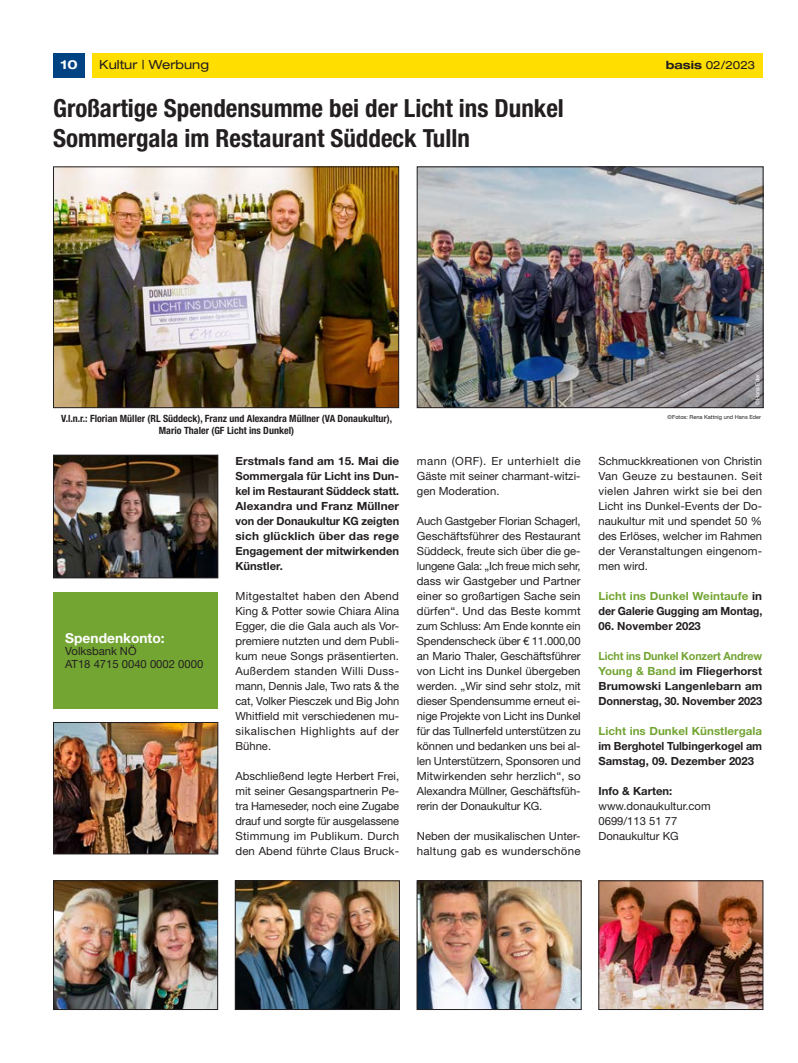
<style>
.page{position:relative;width:798px;height:1063px;background:#fff}
.page>*{position:absolute;margin:0;border:0;box-sizing:border-box;transform-origin:0 0}
.t1{font:700 condensed 25px/30px "Helvetica Neue LT Std";color:#231f20}
.t2{font:700 13.75px "Helvetica Neue LT Std";color:#fff}
.t3{font:expanded 12.5px "Helvetica Neue LT Std";color:#231f20}
.t4{font:700 expanded 12.5px "Helvetica Neue LT Std";color:#fff}
.t5{font:11.25px/15px "Helvetica Neue LT Std";color:#231f20;text-align:justify}
.t6{font:700 11.25px/15px "Helvetica Neue LT Std";color:#231f20}
.t7{font:700 11.25px/15px "Helvetica Neue LT Std";color:#231f20;text-align:justify;scale:1.04 1}
.t8{font:700 11.25px "Helvetica Neue LT Std";letter-spacing:.005em;color:#73a533}
.t9{font:expanded 11.25px "Helvetica Neue LT Std";color:#231f20}
.t10{font:700 condensed 10px/12px "Helvetica Neue LT Std";color:#231f20;text-align:center}
.t11{font:5.62px "Helvetica Neue LT Std";color:#231f20}
.t12{font:5.62px "Helvetica Neue LT Std";color:#fff}
.s1{font-weight:700}
.s2{color:#73a533}
</style>
<div class="page">
<div style="left:53px;top:53px;width:32px;height:25px;background:#004282"></div>
<div style="left:92px;top:53px;width:670px;height:25px;background:#ffde00"></div>
<img style="left:418px;top:169px;width:343px;height:237px">
<div style="left:416px;top:167px;width:347px;height:241px;border:1px solid #231f20"></div>
<img style="left:55px;top:169px;width:342px;height:237px">
<div style="left:53px;top:167px;width:346px;height:241px;border:1px solid #231f20"></div>
<img style="left:55px;top:724px;width:161px;height:128px">
<div style="left:53px;top:722px;width:165px;height:132px;border:1px solid #231f20"></div>
<img style="left:55px;top:457px;width:161px;height:119px">
<div style="left:53px;top:455px;width:165px;height:123px;border:1px solid #231f20"></div>
<img style="left:600px;top:883px;width:161px;height:125px">
<div style="left:598px;top:881px;width:165px;height:129px;border:1px solid #231f20"></div>
<img style="left:237px;top:883px;width:160px;height:125px">
<div style="left:235px;top:881px;width:164px;height:129px;border:1px solid #231f20"></div>
<img style="left:418px;top:883px;width:161px;height:125px">
<div style="left:416px;top:881px;width:165px;height:129px;border:1px solid #231f20"></div>
<img style="left:55px;top:883px;width:161px;height:125px">
<div style="left:53px;top:881px;width:165px;height:129px;border:1px solid #231f20"></div>
<div style="left:53px;top:592px;width:165px;height:117px;background:#73a533"></div>
<p class="t4" style="left:61px;top:57px;width:19px">10</p>
<p class="t3" style="left:99px;top:57px;width:111px">Kultur | Werbung</p>
<p class="t9" style="left:665px;top:58px;width:91px"><span class="s1">basis</span> 02/2023</p>
<h1 class="t1" style="left:53px;top:93px;width:512px">Großartige Spendensumme bei der Licht ins Dunkel<br>Sommergala im Restaurant Süddeck Tulln</h1>
<p class="t10" style="left:61px;top:412px;width:332px">V.l.n.r.: Florian Müller (RL Süddeck), Franz und Alexandra Müllner (VA Donaukultur),<br>Mario Thaler (GF Licht ins Dunkel)</p>
<p class="t2" style="left:65px;top:629px;width:101px">Spendenkonto:</p>
<p class="t5" style="left:65px;top:645px;width:139px;line-height:12.5px">Volksbank NÖ<br>AT18 4715 0040 0002 0000</p>
<p class="t7" style="left:235px;top:453px;width:159px">Erstmals fand am 15. Mai die Sommergala für Licht ins Dun&shy;kel im Restaurant Süddeck statt.<br>Alexandra und Franz Müllner von der Donaukultur KG zeigten sich glücklich über das rege Engagement der mitwirkenden Künstler.</p>
<p class="t5" style="left:235px;top:588px;width:165px">Mitgestaltet haben den Abend King &amp; Potter sowie Chiara Alina Egger, die die Gala auch als Vor&shy;premiere nutzten und dem Publi&shy;kum neue Songs präsentierten.<br>Außerdem standen Willi Duss&shy;mann, Dennis Jale, Two rats &amp; the cat, Volker Piesczek und Big John Whitfield mit verschiedenen mu&shy;sikalischen Highlights auf der Bühne.</p>
<p class="t5" style="left:235px;top:768px;width:165px">Abschließend legte Herbert Frei, mit seiner Gesangspartnerin Pe&shy;tra Hameseder, noch eine Zugabe drauf und sorgte für ausgelassene Stimmung im Publikum. Durch den Abend führte Claus Bruck-</p>
<p class="t5" style="left:416px;top:453px;width:165px">mann (ORF). Er unterhielt die Gäste mit seiner charmant-witzi&shy;gen Moderation.</p>
<p class="t5" style="left:416px;top:513px;width:165px">Auch Gastgeber Florian Schagerl, Geschäftsführer des Restaurant Süddeck, freute sich über die ge&shy;lungene Gala: „Ich freue mich sehr, dass wir Gastgeber und Partner einer so großartigen Sache sein dürfen“. Und das Beste kommt zum Schluss: Am Ende konnte ein Spendenscheck über € 11.000,00 an Mario Thaler, Geschäftsführer von Licht ins Dunkel übergeben werden. „Wir sind sehr stolz, mit dieser Spendensumme erneut ei&shy;nige Projekte von Licht ins Dunkel für das Tullnerfeld unterstützen zu können und bedanken uns bei al&shy;len Unterstützern, Sponsoren und Mitwirkenden sehr herzlich“, so Alexandra Müllner, Geschäftsfüh&shy;rerin der Donaukultur KG.</p>
<p class="t5" style="left:416px;top:828px;width:165px">Neben der musikalischen Unter&shy;haltung gab es wunderschöne</p>
<p class="t12" style="left:754px;top:405px;width:32px;rotate:-90deg">©Hans Eder</p>
<p class="t11" style="left:667px;top:413px;width:95px">©Fotos: Rena Kattnig und Hans Eder</p>
<p class="t5" style="left:598px;top:453px;width:165px">Schmuckkreationen von Christin Van Geuze zu bestaunen. Seit vielen Jahren wirkt sie bei den Licht ins Dunkel-Events der Do&shy;naukultur mit und spendet 50 % des Erlöses, welcher im Rahmen der Veranstaltungen eingenom&shy;men wird.</p>
<p class="t6" style="left:598px;top:588px;width:165px"><span class="s2">Licht ins Dunkel Weintaufe</span> in der Galerie Gugging am Montag,</p>
<p class="t6" style="left:598px;top:618px;width:104px">06. November 2023</p>
<p class="t6" style="left:598px;top:648px;width:165px;text-align:justify"><span class="s2">Licht ins Dunkel Konzert Andrew Young &amp; Band</span> im Fliegerhorst Brumowski Langenlebarn am Donnerstag, 30. November 2023</p>
<p class="t8" style="left:598px;top:724px;width:165px">Licht ins Dunkel Künstlergala</p>
<p class="t6" style="left:598px;top:738px;width:165px">im Berghotel Tulbingerkogel am<br>Samstag, 09. Dezember 2023</p>
<p class="t6" style="left:598px;top:783px;width:75px">Info &amp; Karten:</p>
<p class="t5" style="left:598px;top:798px;width:114px;text-align:left">www.donaukultur.com<br>0699/113 51 77<br>Donaukultur KG</p>
</div>
